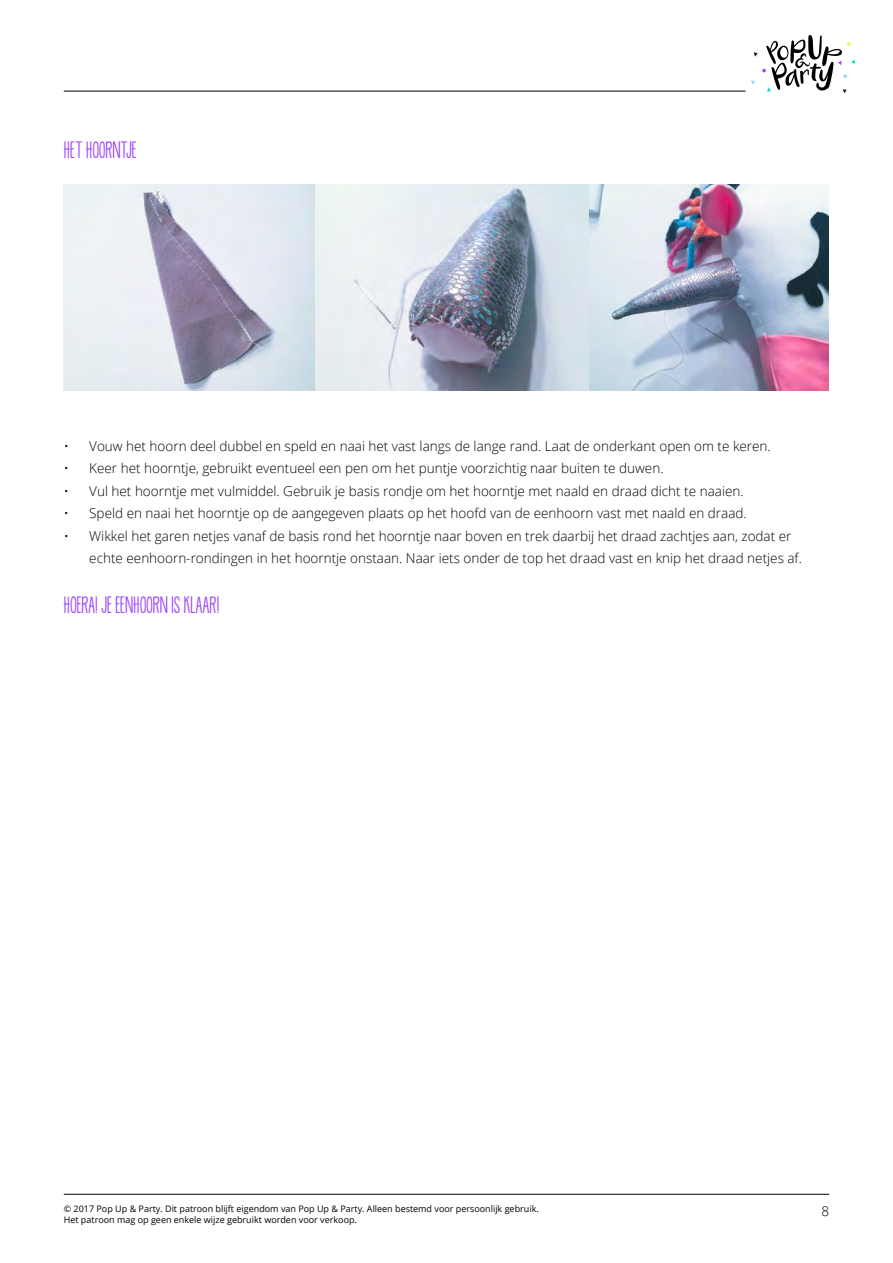
<style>
.page{position:relative;width:893px;height:1263px;background:#fff}
.page>*{position:absolute;margin:0;border:0;box-sizing:border-box;transform-origin:0 0}
.t1{font:22.5px "KG How Many Times";color:#9e47fa}
.t2{font:300 13.5px/22.5px "Open Sans";color:#000}
.t3{font:9px "Open Sans";color:#000}
</style>
<div class="page">
<hr style="left:64px;top:91px;width:682px;height:1px;background:#000">
<hr style="left:64px;top:1194px;width:765px;height:1px;background:#000">
<svg style="left:751px;top:35px;width:104px;height:58px"></svg>
<img style="left:64px;top:185px;width:765px;height:205px">
<h1 class="t1" style="left:64px;top:138px;width:74px">HET HOORNTJE</h1>
<p class="t2" style="left:64px;top:434px;width:708px">• Vouw het hoorn deel dubbel en speld en naai het vast langs de lange rand. Laat de onderkant open om te keren.</p>
<p class="t2" style="left:64px;top:457px;width:601px">• Keer het hoorntje, gebruikt eventueel een pen om het puntje voorzichtig naar buiten te duwen.</p>
<p class="t2" style="left:64px;top:479px;width:681px">• Vul het hoorntje met vulmiddel. Gebruik je basis rondje om het hoorntje met naald en draad dicht te naaien.</p>
<p class="t2" style="left:64px;top:502px;width:684px">• Speld en naai het hoorntje op de aangegeven plaats op het hoofd van de eenhoorn vast met naald en draad.</p>
<p class="t2" style="left:89px;top:524px;width:714px;text-indent:-26px">• Wikkel het garen netjes vanaf de basis rond het hoorntje naar boven en trek daarbij het draad zachtjes aan, zodat er echte eenhoorn-rondingen in het hoorntje onstaan. Naar iets onder de top het draad vast en knip het draad netjes af.</p>
<h1 class="t1" style="left:64px;top:593px;width:157px">HOERA! JE EENHOORN IS KLAAR!</h1>
<p class="t3" style="left:64px;top:1203px;width:476px">© 2017 Pop Up &amp; Party. Dit patroon blijft eigendom van Pop Up &amp; Party. Alleen bestemd voor persoonlijk gebruik.</p>
<p class="t2" style="left:821px;top:1199px;width:9px">8</p>
<p class="t3" style="left:64px;top:1213px;width:295px">Het patroon mag op geen enkele wijze gebruikt worden voor verkoop.</p>
</div>
